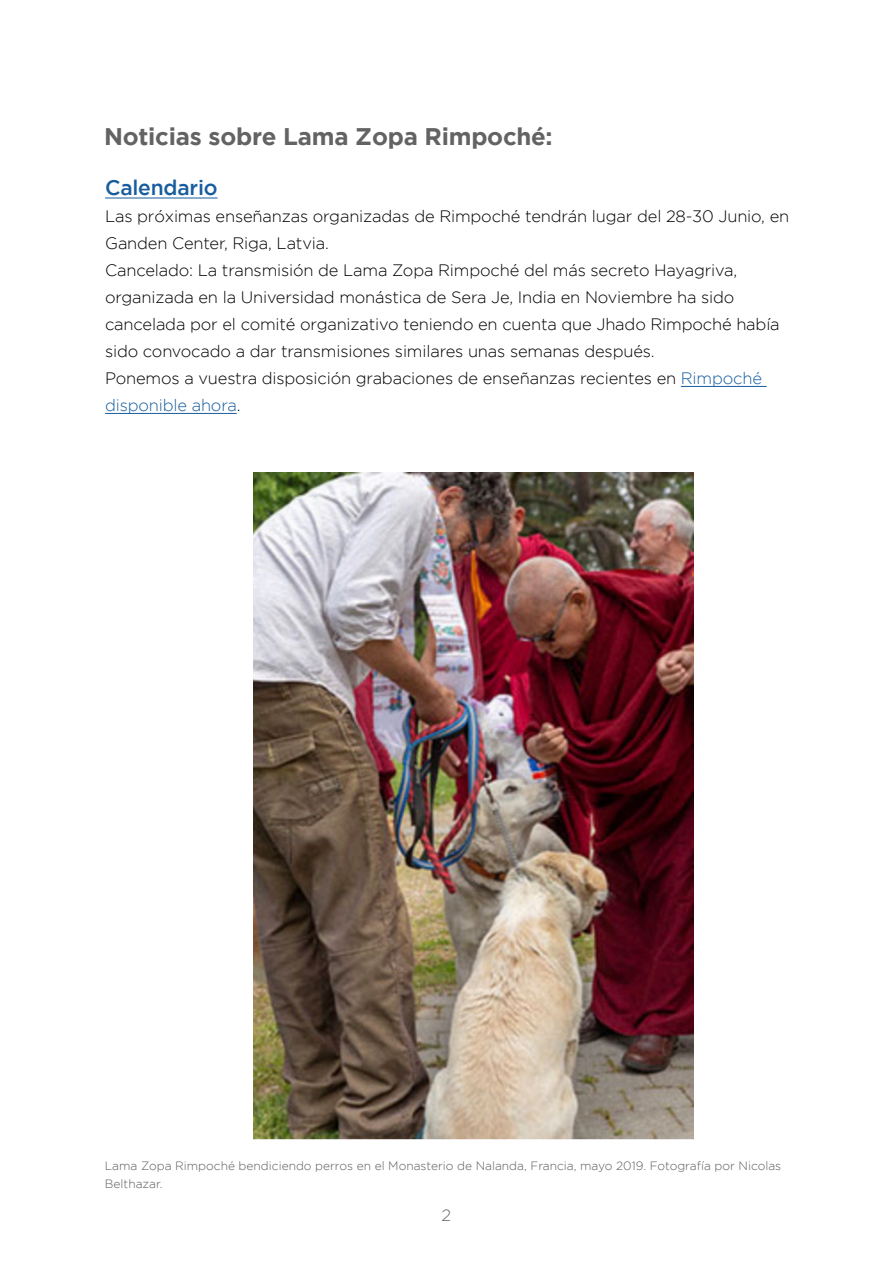
<style>
.page{position:relative;width:893px;height:1263px;background:#fff}
.page>*{position:absolute;margin:0;border:0;box-sizing:border-box;transform-origin:0 0}
.t1{font:700 24px "Gotham";letter-spacing:-.01em;color:#646363}
.t2{font:500 21px "Gotham";letter-spacing:-.01em;color:#175d9e}
.t3{font:300 16.5px/27px "Gotham";letter-spacing:-.01em;color:#000}
.t4{font:300 16.5px "Gotham";color:#696768}
.pie_de_foto{font:300 12px/18px "Gotham";color:#5d5b5c}
.s1{color:#175d9e}
</style>
<div class="page">
<img style="left:253px;top:472px;width:440px;height:667px">
<hr style="left:105px;top:198px;width:113px;height:1px;background:#175d9e">
<hr style="left:681px;top:386px;width:86px;height:1px;background:#175d9e">
<hr style="left:105px;top:413px;width:132px;height:1px;background:#175d9e">
<p class="t1" style="left:104px;top:123px;width:450px">Noticias sobre Lama Zopa Rimpoché:</p>
<p class="t2" style="left:105px;top:176px;width:114px">Calendario</p>
<p class="t3" style="left:105px;top:203px;width:686px">Las próximas enseñanzas organizadas de Rimpoché tendrán lugar del 28-30 Junio, en<br>Ganden Center, Riga, Latvia.</p>
<p class="t3" style="left:105px;top:257px;width:676px">Cancelado: La transmisión de Lama Zopa Rimpoché del más secreto Hayagriva, organizada en la Universidad monástica de Sera Je, India en Noviembre ha sido cancelada por el comité organizativo teniendo en cuenta que Jhado Rimpoché había sido convocado a dar transmisiones similares unas semanas después.</p>
<p class="t3" style="left:105px;top:365px;width:658px">Ponemos a vuestra disposición grabaciones de enseñanzas recientes en <span class="s1">Rimpoché disponible ahora</span>.</p>
<p class="pie_de_foto" style="left:105px;top:1157px;width:678px">Lama Zopa Rimpoché bendiciendo perros en el Monasterio de Nalanda, Francia, mayo 2019. Fotografía por Nicolas<br>Belthazar.</p>
<p class="t4" style="left:442px;top:1206px;width:11px">2</p>
</div>
